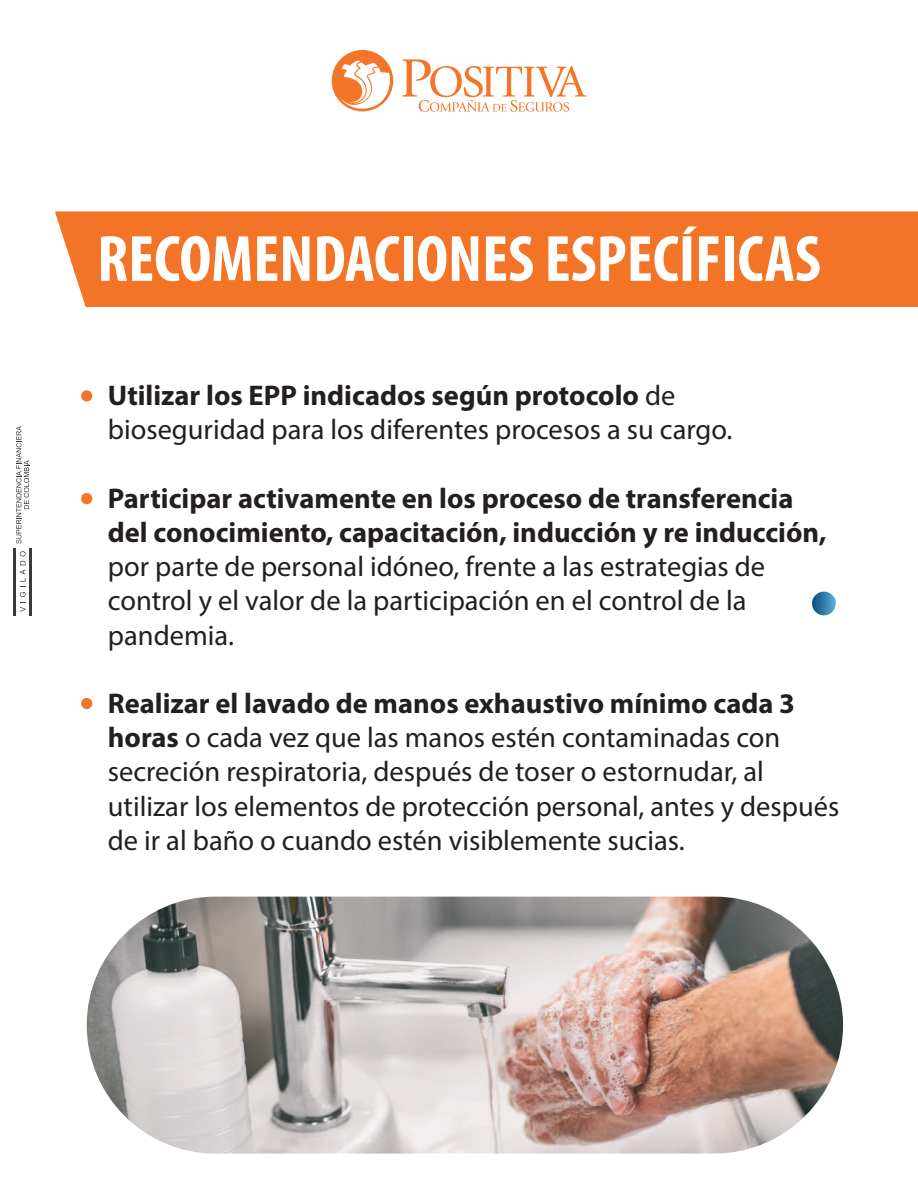
<style>
.page{position:relative;width:918px;height:1188px;background:#fff}
.page>*{position:absolute;margin:0;border:0;box-sizing:border-box;transform-origin:0 0}
.t1{font:700 condensed 66px "Myriad Pro";color:#fff}
.t2{font:28.5px/34.2px "Myriad Pro";color:#231f20}
.t3{font:700 28.5px/34.2px "Myriad Pro";color:#231f20}
.s1{font-weight:700}
</style>
<div class="page">
<div style="left:55px;top:211px;width:863px;height:96px;background:#f37427"></div>
<svg style="left:402px;top:59px;width:184px;height:53px"></svg>
<svg style="left:332px;top:50px;width:61px;height:61px"></svg>
<svg style="left:20px;top:551px;width:6px;height:61px"></svg>
<svg style="left:16px;top:426px;width:13px;height:118px"></svg>
<hr style="left:29px;top:548px;width:2px;height:67px;background:#393a39">
<hr style="left:14px;top:548px;width:2px;height:67px;background:#393a39">
<svg style="left:812px;top:592px;width:24px;height:24px"></svg>
<div style="left:81px;top:390px;width:11px;height:12px;background:#f47527;border-radius:50%"></div>
<div style="left:81px;top:493px;width:11px;height:11px;background:#f47527;border-radius:50%"></div>
<div style="left:81px;top:698px;width:11px;height:11px;background:#f47527;border-radius:50%"></div>
<img style="left:87px;top:897px;width:756px;height:257px;border-radius:128px">
<h1 class="t1" style="left:97px;top:218px;width:725px">RECOMENDACIONES ESPECÍFICAS</h1>
<p class="t2" style="left:108px;top:378px;width:626px"><span class="s1">Utilizar los EPP indicados según protocolo</span> de bioseguridad para los diferentes procesos a su cargo.</p>
<p class="t3" style="left:108px;top:480px;width:720px">Participar activamente en los proceso de transferencia del conocimiento, capacitación, inducción y re inducción,</p>
<p class="t2" style="left:108px;top:549px;width:659px">por parte de personal idóneo, frente a las estrategias de control y el valor de la participación en el control de la pandemia.</p>
<p class="t2" style="left:108px;top:686px;width:733px"><span class="s1">Realizar el lavado de manos exhaustivo mínimo cada 3 horas</span> o cada vez que las manos estén contaminadas con secreción respiratoria, después de toser o estornudar, al utilizar los elementos de protección personal, antes y después de ir al baño o cuando estén visiblemente sucias.</p>
</div>
